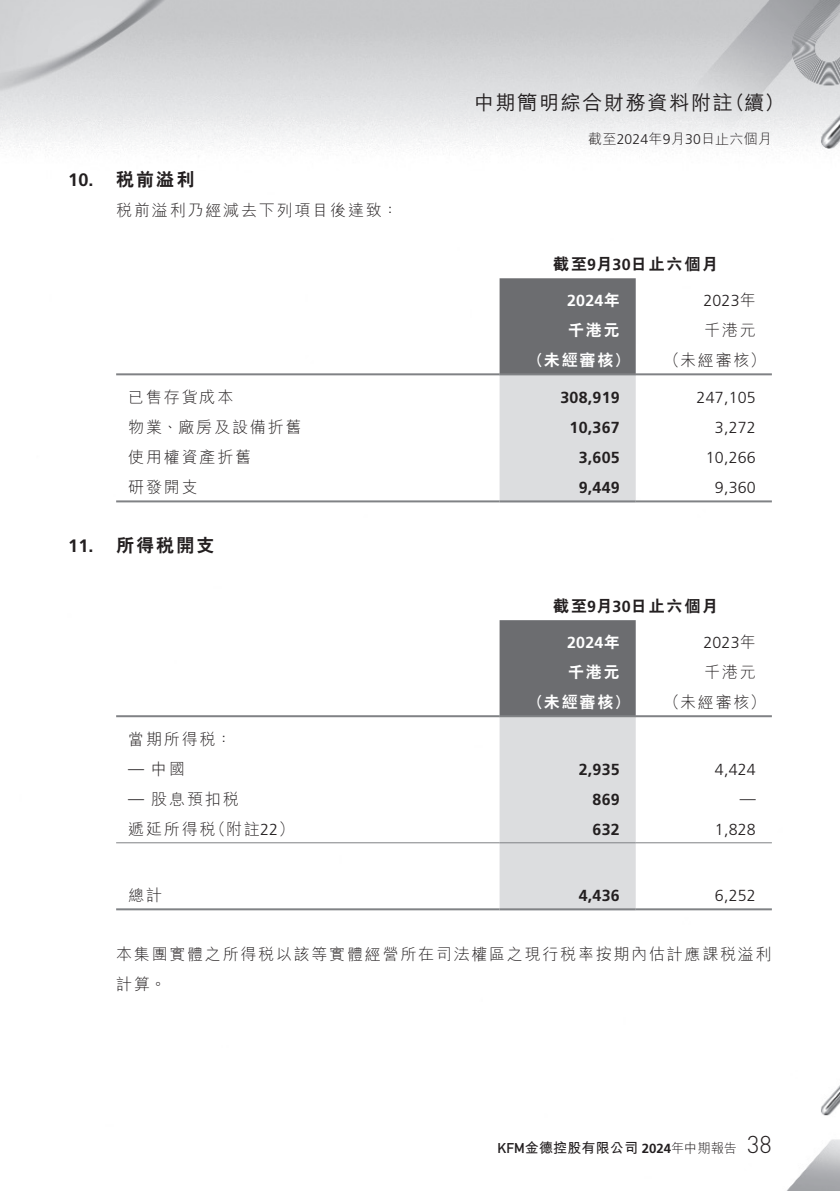
<style>
.page{position:relative;width:840px;height:1191px;background:#fff}
.page>*{position:absolute;margin:0;border:0;box-sizing:border-box;transform-origin:0 0}
.t1{font:300 24px "DIN Pro";color:#231f20}
.t2{font:500 20px "M Hei HK";letter-spacing:.085em;color:#231f20}
._03_H1{font:800 18px "C Hei 2 HK";letter-spacing:.115em;color:#231f20}
._03_H1-2{font:700 18px "Frutiger LT Std";color:#231f20}
._01_Body_Text{font:300 16px/30px "M Hei HK";letter-spacing:.11em;color:#231f20}
._15_Table_Stub{font:300 16px "M Hei HK";letter-spacing:.115em;color:#231f20}
._01_Body_Text-2{font:300 16px "Frutiger LT Std";letter-spacing:.015em;color:#231f20}
._01_Body_Text-3{font:700 16px "Frutiger LT Std";letter-spacing:.015em;color:#231f20}
._01_Body_Text-4{font:800 16px "C Hei 2 HK";letter-spacing:.115em;color:#231f20}
._01_Body_Text-5{font:800 16px "C Hei 2 HK";letter-spacing:.115em;color:#fff}
._01_Body_Text-6{font:700 16px "Frutiger LT Std";letter-spacing:.015em;color:#fff}
._15_Table_Stub-2{font:300 16px "Frutiger LT Std";color:#231f20}
.t3{font:700 14px "M Hei HK";letter-spacing:.01em;color:#231f20}
.t4{font:300 14px "M Hei HK";letter-spacing:.015em;color:#231f20}
.s1{font-family:"Frutiger LT Std"}
.s2{font-family:"Frutiger LT Std";font-weight:700}
.s3{font-family:"M Hei HK"}
.s4{font-family:"C Hei 2 HK";font-weight:800}
.s5{font-family:"DIN Mittelschrift Std";font-weight:400}
.s6{font-family:"Frutiger LT Std";font-size:13.2px}
.s7{font-weight:300;font-size:13.2px}
</style>
<div class="page">
<img style="left:0;top:0;width:839px;height:1191px">
<svg style="left:499px;top:278px;width:136px;height:222px;background:#acadaf"></svg>
<hr style="left:116px;top:373px;width:383px;height:2px;background:#808285">
<hr style="left:499px;top:373px;width:136px;height:2px;background:#808285">
<hr style="left:635px;top:373px;width:136px;height:2px;background:#808285">
<hr style="left:116px;top:500px;width:383px;height:2px;background:#808285">
<hr style="left:499px;top:500px;width:136px;height:2px;background:#808285">
<hr style="left:635px;top:500px;width:136px;height:2px;background:#808285">
<svg style="left:499px;top:620px;width:136px;height:288px;background:#b6b7ba"></svg>
<hr style="left:116px;top:715px;width:383px;height:2px;background:#808285">
<hr style="left:499px;top:715px;width:136px;height:2px;background:#808285">
<hr style="left:635px;top:715px;width:136px;height:2px;background:#808285">
<hr style="left:116px;top:842px;width:383px;height:1px;background:#808285">
<hr style="left:499px;top:842px;width:136px;height:1px;background:#808285">
<hr style="left:635px;top:842px;width:136px;height:1px;background:#808285">
<hr style="left:116px;top:908px;width:383px;height:2px;background:#808285">
<hr style="left:499px;top:908px;width:136px;height:2px;background:#808285">
<hr style="left:635px;top:908px;width:136px;height:2px;background:#808285">
<p class="_03_H1-2" style="left:68px;top:169px;width:27px">10.</p>
<p class="_03_H1-2" style="left:68px;top:535px;width:27px">11.</p>
<p class="t2" style="left:473px;top:88px;width:260px">中期簡明綜合財務資料附註</p>
<p class="t2" style="left:724px;top:88px;width:61px">（續(</p>
<p class="t4" style="left:588px;top:129px;width:185px">截至<span class="s1">2024</span>年月<span class="s1">9 30</span>日止六個月</p>
<p class="_03_H1" style="left:116px;top:167px;width:80px">稅前溢利</p>
<p class="_01_Body_Text" style="left:116px;top:195px;width:283px">稅前溢利乃經減去下列項目後達致：</p>
<p class="_01_Body_Text-4" style="left:553px;top:254px;width:166px">截至月<span class="s2">9 30</span>日止六個月</p>
<p class="_01_Body_Text-2" style="left:703px;top:292px;width:54px">2023<span class="s3">年</span></p>
<p class="_01_Body_Text-6" style="left:567px;top:291px;width:54px">2024<span class="s4">年</span></p>
<p class="_01_Body_Text-5" style="left:567px;top:320px;width:53px">千港元</p>
<p class="_01_Body_Text" style="left:703px;top:315px;width:53px">千港元</p>
<p class="_01_Body_Text-5" style="left:527px;top:350px;width:103px">（未經審核）</p>
<p class="_01_Body_Text" style="left:663px;top:345px;width:103px">（未經審核(</p>
<p class="_15_Table_Stub" style="left:128px;top:386px;width:107px">已售存貨成本</p>
<p class="_01_Body_Text-3" style="left:560px;top:388px;width:61px">308,919</p>
<p class="_01_Body_Text-2" style="left:696px;top:389px;width:61px">247,105</p>
<p class="_15_Table_Stub" style="left:128px;top:416px;width:175px">物業、廠房及設備折舊</p>
<p class="_01_Body_Text-3" style="left:569px;top:418px;width:52px">10,367</p>
<p class="_01_Body_Text-2" style="left:714px;top:419px;width:42px">3,272</p>
<p class="_15_Table_Stub" style="left:128px;top:446px;width:124px">使用權資產折舊</p>
<p class="_01_Body_Text-3" style="left:578px;top:448px;width:42px">3,605</p>
<p class="_01_Body_Text-2" style="left:705px;top:449px;width:52px">10,266</p>
<p class="_15_Table_Stub" style="left:128px;top:476px;width:71px">研發開支</p>
<p class="_01_Body_Text-3" style="left:578px;top:478px;width:42px">9,449</p>
<p class="_01_Body_Text-2" style="left:714px;top:479px;width:42px">9,360</p>
<p class="_03_H1" style="left:116px;top:533px;width:100px">所得稅開支</p>
<p class="_01_Body_Text-4" style="left:553px;top:595px;width:166px">截至月<span class="s2">9 30</span>日止六個月</p>
<p class="_01_Body_Text-2" style="left:703px;top:633px;width:54px">2023<span class="s3">年</span></p>
<p class="_01_Body_Text-6" style="left:567px;top:633px;width:54px">2024<span class="s4">年</span></p>
<p class="_01_Body_Text-5" style="left:567px;top:661px;width:53px">千港元</p>
<p class="_01_Body_Text" style="left:703px;top:656px;width:53px">千港元</p>
<p class="_01_Body_Text-5" style="left:527px;top:691px;width:103px">（未經審核）</p>
<p class="_01_Body_Text" style="left:663px;top:686px;width:103px">（未經審核(</p>
<p class="_15_Table_Stub" style="left:128px;top:728px;width:105px">當期所得稅：</p>
<p class="_15_Table_Stub-2" style="left:128px;top:759px;width:17px">—</p>
<p class="_15_Table_Stub" style="left:151px;top:758px;width:35px">中國</p>
<p class="_01_Body_Text-3" style="left:578px;top:760px;width:42px">2,935</p>
<p class="_01_Body_Text-2" style="left:714px;top:760px;width:42px">4,424</p>
<p class="_15_Table_Stub" style="left:151px;top:788px;width:89px">股息預扣稅</p>
<p class="_15_Table_Stub-2" style="left:128px;top:789px;width:17px">—</p>
<p class="_01_Body_Text-3" style="left:592px;top:790px;width:29px">869</p>
<p class="_01_Body_Text-2" style="left:739px;top:789px;width:17px">—</p>
<p class="_15_Table_Stub" style="left:210px;top:818px;width:86px">（附註<span class="s1">22</span>(</p>
<p class="_15_Table_Stub" style="left:128px;top:818px;width:89px">遞延所得稅</p>
<p class="_01_Body_Text-3" style="left:592px;top:820px;width:29px">632</p>
<p class="_01_Body_Text-2" style="left:714px;top:820px;width:42px">1,828</p>
<p class="_15_Table_Stub" style="left:128px;top:884px;width:35px">總計</p>
<p class="_01_Body_Text-3" style="left:578px;top:886px;width:42px">4,436</p>
<p class="_01_Body_Text-2" style="left:714px;top:886px;width:42px">6,252</p>
<p class="_01_Body_Text" style="left:116px;top:938px;width:656px">本集團實體之所得稅以該等實體經營所在司法權區之現行稅率按期內估計應課稅溢利計算。</p>
<p class="t3" style="left:497px;top:1138px;width:241px"><span class="s5">KFM</span>金德控股有限公司 <span class="s6">2024</span><span class="s7">年中期報告</span></p>
<h1 class="t1" style="left:746px;top:1128px;width:26px">38</h1>
</div>
